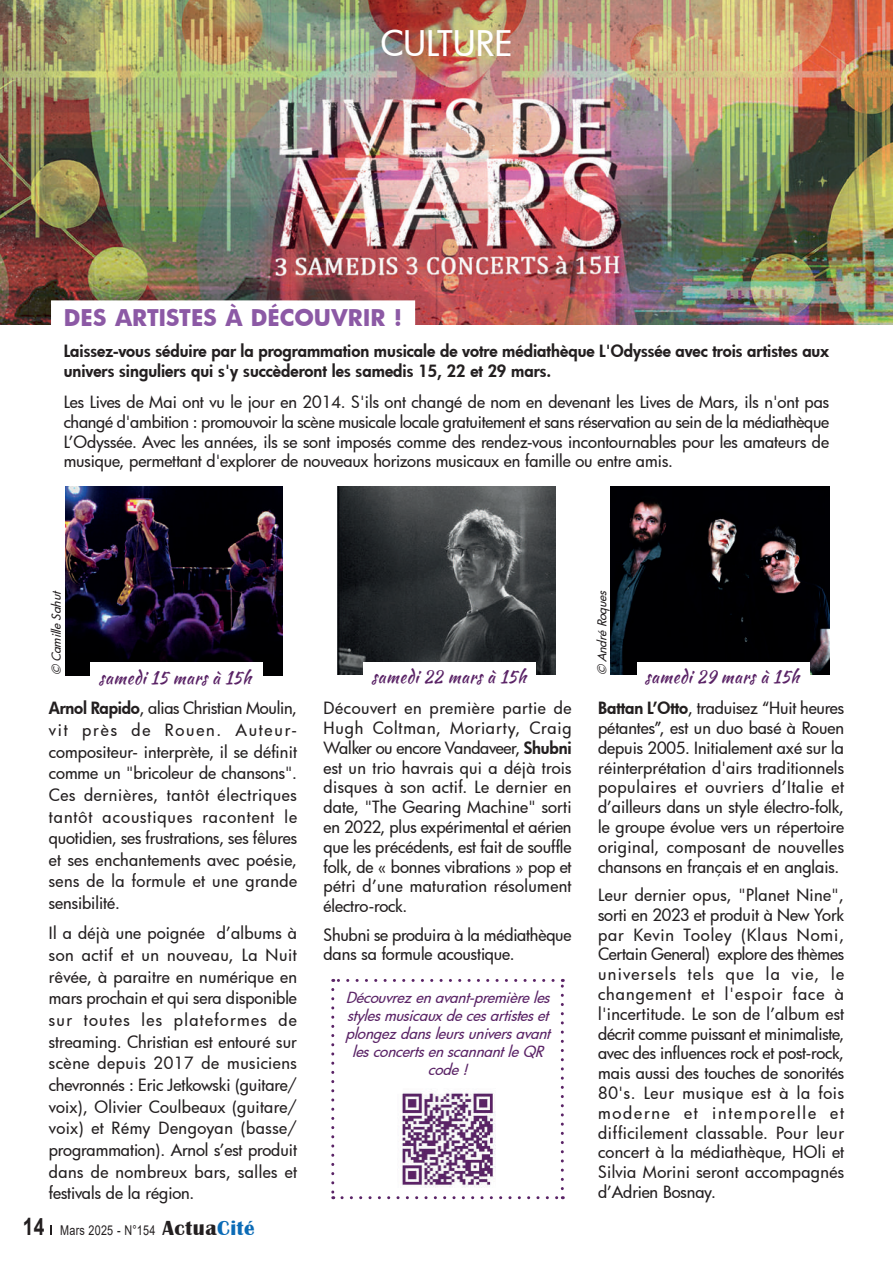
<style>
.page{position:relative;width:893px;height:1263px;background:#fff}
.page>*{position:absolute;margin:0;border:0;box-sizing:border-box;transform-origin:0 0}
.t1{font:500 34.5px "Futura";color:#fff}
.t2{font:700 22.5px "Futura";color:#8c59a5}
.t3{font:18px "Kaushan Script";letter-spacing:.03em;color:#5a2366;scale:.93 1}
.t4{font:500 16.5px/19.8px "Futura";color:#231f20;text-align:justify}
.t5{font:800 16.5px/19.8px "Futura";color:#231f20}
.t6{font:italic 500 15px/18px "Futura";color:#5a2366;text-align:center}
.t7{font:13.5px "Arial";letter-spacing:.02em;color:#231f20;scale:.8 1}
.t8{font:italic 500 12px "Futura";color:#231f20}
.s1{font-weight:800}
.s2{font-weight:700;font-size:24px}
.s3{font-family:"Britannic";font-weight:700;font-size:21px}
.s4{font-family:"Britannic";font-weight:700;font-size:21px;color:#0b6bb6}
</style>
<div class="page">
<img style="left:0;top:0;width:893px;height:324px">
<div style="left:51px;top:300px;width:364px;height:30px;background:#fff"></div>
<img style="left:66px;top:486px;width:216px;height:189px">
<div style="left:90px;top:662px;width:173px;height:33px;background:#fff"></div>
<img style="left:338px;top:486px;width:218px;height:189px">
<div style="left:364px;top:662px;width:172px;height:33px;background:#fff"></div>
<img style="left:611px;top:486px;width:218px;height:189px">
<div style="left:637px;top:662px;width:173px;height:33px;background:#fff"></div>
<svg style="left:331px;top:989px;width:3px;height:210px"></svg>
<svg style="left:342px;top:1196px;width:221px;height:3px"></svg>
<svg style="left:561px;top:979px;width:3px;height:210px"></svg>
<svg style="left:333px;top:979px;width:220px;height:3px"></svg>
<img style="left:401px;top:1092px;width:95px;height:96px">
<h1 class="t1" style="left:380px;top:20px;width:134px">CULTURE</h1>
<h2 class="t2" style="left:64px;top:302px;width:340px">DES ARTISTES À DÉCOUVRIR !</h2>
<p class="t5" style="left:64px;top:341px;width:767px">Laissez-vous séduire par la programmation musicale de votre médiathèque L'Odyssée avec trois artistes aux univers singuliers qui s'y succèderont les samedis 15, 22 et 29 mars.</p>
<p class="t4" style="left:64px;top:392px;width:767px">Les Lives de Mai ont vu le jour en 2014. S'ils ont changé de nom en devenant les Lives de Mars, ils n'ont pas changé d'ambition : promouvoir la scène musicale locale gratuitement et sans réservation au sein de la médiathèque L’Odyssée. Avec les années, ils se sont imposés comme des rendez-vous incontournables pour les amateurs de musique, permettant d'explorer de nouveaux horizons musicaux en famille ou entre amis.</p>
<p class="t8" style="left:48px;top:675px;width:88px;rotate:-90deg">© CamilleSahut</p>
<p class="t8" style="left:594px;top:675px;width:89px;rotate:-90deg">© AndréRoques</p>
<p class="t3" style="left:99px;top:664px;width:165px">samedi 15 mars à 15h</p>
<p class="t3" style="left:371px;top:664px;width:168px">samedi 22 mars à 15h</p>
<p class="t3" style="left:645px;top:664px;width:168px">samedi 29 mars à 15h</p>
<p class="t4" style="left:49px;top:697px;width:250px;line-height:21.6px"><span class="s1">Arnol Rapido</span>, alias Christian Moulin, vit près de Rouen. Auteur&shy;compositeur- interprète, il se définit comme un "bricoleur de chansons".<br>Ces dernières, tantôt électriques tantôt acoustiques racontent le quotidien, ses frustrations, ses fêlures et ses enchantements avec poésie, sens de la formule et une grande sensibilité.</p>
<p class="t4" style="left:49px;top:922px;width:250px;line-height:21.6px">Il a déjà une poignée d’albums à son actif et un nouveau, La Nuit rêvée, à paraitre en numérique en mars prochain et qui sera disponible sur toutes les plateformes de streaming. Christian est entouré sur scène depuis 2017 de musiciens chevronnés : Eric Jetkowski (guitare/ voix), Olivier Coulbeaux (guitare/ voix) et Rémy Dengoyan (basse/ programmation). Arnol s’est produit dans de nombreux bars, salles et festivals de la région.</p>
<p class="t7" style="left:23px;top:1221px;width:292px"><span class="s2">14</span> Mars 2025 - N°154 <span class="s3">Actua</span><span class="s4">Cité</span></p>
<p class="t4" style="left:323px;top:698px;width:250px">Découvert en première partie de Hugh Coltman, Moriarty, Craig Walker ou encore Vandaveer, <span class="s1">Shubni </span>est un trio havrais qui a déjà trois disques à son actif. Le dernier en date, "The Gearing Machine" sorti en 2022, plus expérimental et aérien que les précédents, est fait de souffle folk, de « bonnes vibrations » pop et pétri d’une maturation résolument électro-rock.</p>
<p class="t4" style="left:323px;top:924px;width:250px">Shubni se produira à la médiathèque dans sa formule acoustique.</p>
<p class="t6" style="left:345px;top:988px;width:211px">Découvrezenavant-premièreles stylesmusicauxdecesartisteset plongezdansleursuniversavant lesconcertsenscannantleQR code!</p>
<p class="t4" style="left:598px;top:698px;width:248px"><span class="s1">Battan L’Otto</span>, traduisez “Huit heures pétantes”, est un duo basé à Rouen depuis 2005. Initialement axé sur la réinterprétation d'airs traditionnels populaires et ouvriers d’Italie et d’ailleurs dans un style électro-folk, le groupe évolue vers un répertoire original, composant de nouvelles chansons en français et en anglais.</p>
<p class="t4" style="left:598px;top:885px;width:248px">Leur dernier opus, "Planet Nine", sorti en 2023 et produit à New York par Kevin Tooley (Klaus Nomi, Certain General) explore des thèmes universels tels que la vie, le changement et l'espoir face à l'incertitude. Le son de l’album est décrit comme puissant et minimaliste, avec des influences rock et post-rock, mais aussi des touches de sonorités 80's. Leur musique est à la fois moderne et intemporelle et difficilement classable. Pour leur concert à la médiathèque, HOli et Silvia Morini seront accompagnés d’Adrien Bosnay.</p>
</div>
